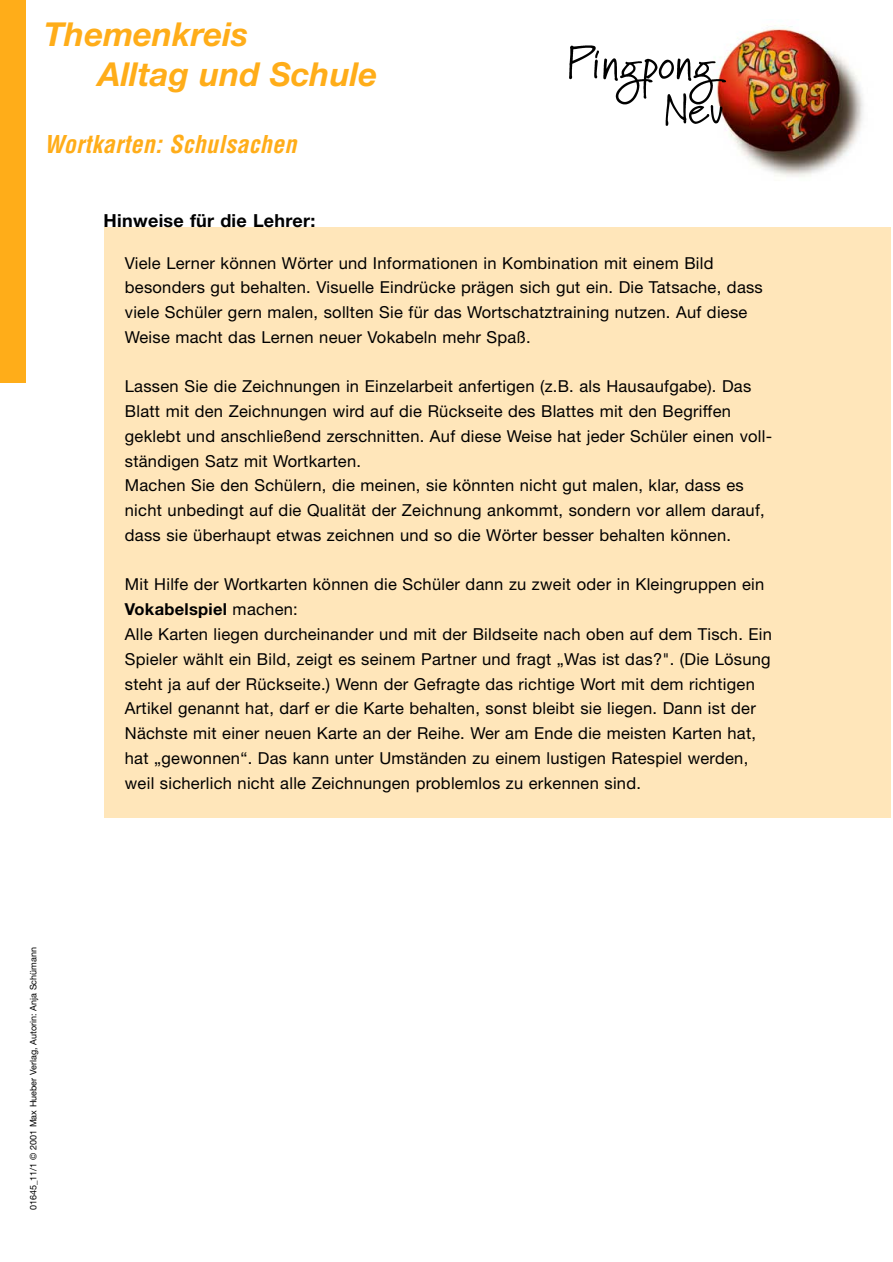
<style>
.page{position:relative;width:893px;height:1262px;background:#fff}
.page>*{position:absolute;margin:0;border:0;box-sizing:border-box;transform-origin:0 0}
.t1{font:italic 700 33px/39.6px "Helvetica Neue";color:#ffad19}
.t2{font:italic 700 condensed 24px "Helvetica";letter-spacing:.015em;color:#ffad19}
.t3{font:700 18px "Helvetica Neue";letter-spacing:.015em;color:#000}
.t4{font:16.5px/24.8px "Helvetica Neue";letter-spacing:.015em;color:#000}
.t5{font:9px "Helvetica Neue";color:#000}
.s1{font-weight:700}
</style>
<div class="page">
<img style="left:734px;top:25px;width:130px;height:152px">
<div style="left:0;top:0;width:26px;height:383px;background:#ffad19"></div>
<img style="left:569px;top:36px;width:180px;height:105px">
<div style="left:105px;top:227px;width:786px;height:591px;background:#ffe6ba"></div>
<h1 class="t1" style="left:98px;top:18px;width:281px;text-indent:-54px">Themenkreis<br>Alltag und Schule</h1>
<h2 class="t2" style="left:44px;top:135px;width:254px">Wortkarten: Schulsachen</h2>
<p class="t5" style="left:30px;top:1210px;width:265px;rotate:-90deg">01645_11/1 © 2001 Max Hueber Verlag, Autorin: Anja Schümann</p>
<p class="t3" style="left:104px;top:214px;width:213px">Hinweise für die Lehrer:</p>
<p class="t4" style="left:125px;top:252px;width:639px">Viele Lerner können Wörter und Informationen in Kombination mit einem Bild besonders gut behalten. Visuelle Eindrücke prägen sich gut ein. Die Tatsache, dass viele Schüler gern malen, sollten Sie für das Wortschatztraining nutzen. Auf diese Weise macht das Lernen neuer Vokabeln mehr Spaß.</p>
<p class="t4" style="left:125px;top:376px;width:648px">Lassen Sie die Zeichnungen in Einzelarbeit anfertigen (z.B. als Hausaufgabe). Das Blatt mit den Zeichnungen wird auf die Rückseite des Blattes mit den Begriffen geklebt und anschließend zerschnitten. Auf diese Weise hat jeder Schüler einen voll&shy;ständigen Satz mit Wortkarten.<br>Machen Sie den Schülern, die meinen, sie könnten nicht gut malen, klar, dass es nicht unbedingt auf die Qualität der Zeichnung ankommt, sondern vor allem darauf, dass sie überhaupt etwas zeichnen und so die Wörter besser behalten können.</p>
<p class="t4" style="left:125px;top:574px;width:648px">Mit Hilfe der Wortkarten können die Schüler dann zu zweit oder in Kleingruppen ein <span class="s1">Vokabelspiel</span> machen:<br>Alle Karten liegen durcheinander und mit der Bildseite nach oben auf dem Tisch. Ein Spieler wählt ein Bild, zeigt es seinem Partner und fragt „Was ist das?". (Die Lösung steht ja auf der Rückseite.) Wenn der Gefragte das richtige Wort mit dem richtigen Artikel genannt hat, darf er die Karte behalten, sonst bleibt sie liegen. Dann ist der Nächste mit einer neuen Karte an der Reihe. Wer am Ende die meisten Karten hat, hat „gewonnen“. Das kann unter Umständen zu einem lustigen Ratespiel werden, weil sicherlich nicht alle Zeichnungen problemlos zu erkennen sind.</p>
</div>
